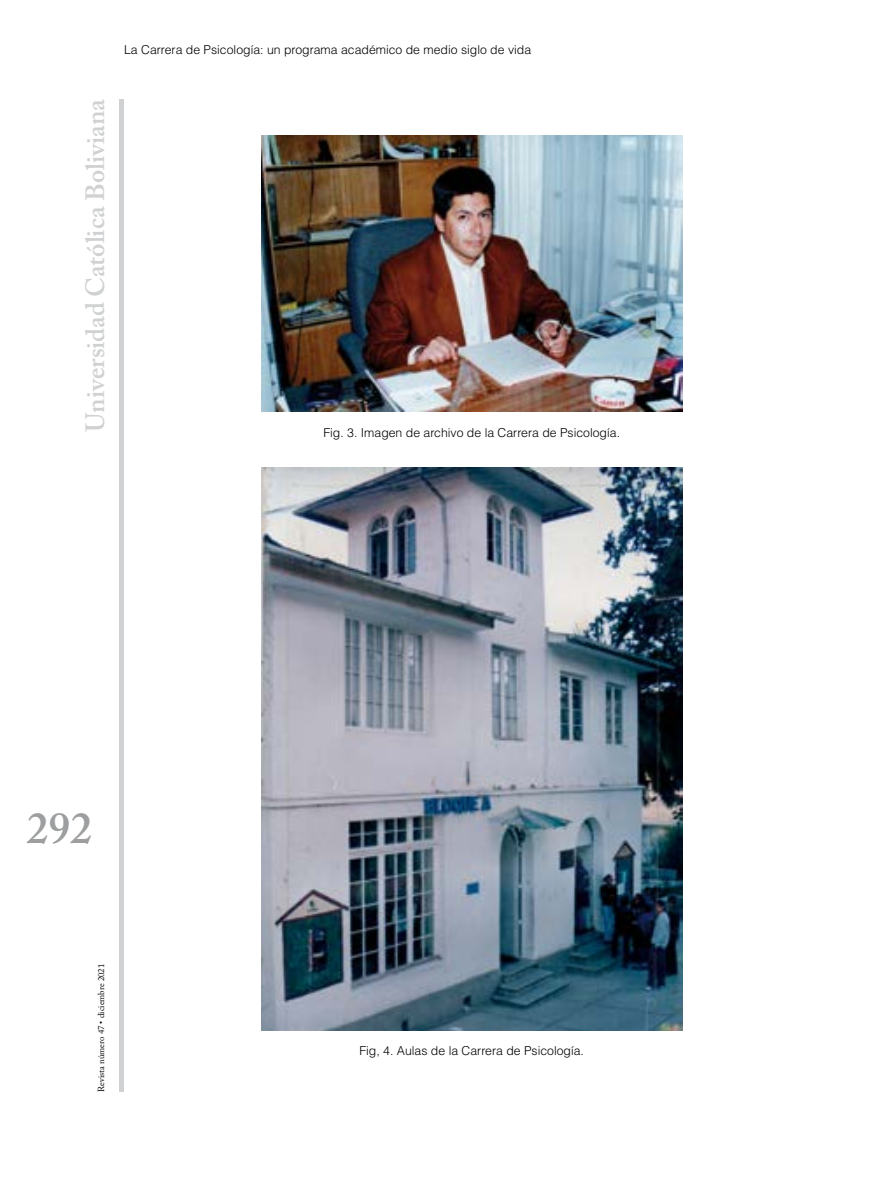
<style>
.page{position:relative;width:869px;height:1191px;background:#fff}
.page>*{position:absolute;margin:0;border:0;box-sizing:border-box;transform-origin:0 0}
.t1{font:600 43.75px "Adobe Caslon Pro";color:#9c9e9f}
.t2{font:600 26.25px "Adobe Caslon Pro";color:#d0d1d2}
.t3{font:300 12.25px "Helvetica LT Std";color:#000}
.t4{font:8.75px "Adobe Caslon Pro";color:#000}
</style>
<div class="page">
<div style="left:119px;top:99px;width:5px;height:992px;background:#d0d1d2"></div>
<img style="left:261px;top:467px;width:421px;height:563px">
<img style="left:261px;top:136px;width:421px;height:275px">
<h2 class="t2" style="left:80px;top:432px;width:334px;rotate:-90deg">Universidad Católica Boliviana</h2>
<p class="t3" style="left:124px;top:42px;width:408px">La Carrera de Psicología: un programa académico de medio siglo de vida</p>
<p class="t3" style="left:323px;top:425px;width:298px">Fig. 3. Imagen de archivo de la Carrera de Psicología.</p>
<h1 class="t1" style="left:27px;top:802px;width:67px">292</h1>
<p class="t4" style="left:96px;top:1091px;width:129px;rotate:-90deg">Revista número 47 • diciembre 2021</p>
<p class="t3" style="left:359px;top:1043px;width:226px">Fig, 4. Aulas de la Carrera de Psicología.</p>
</div>
